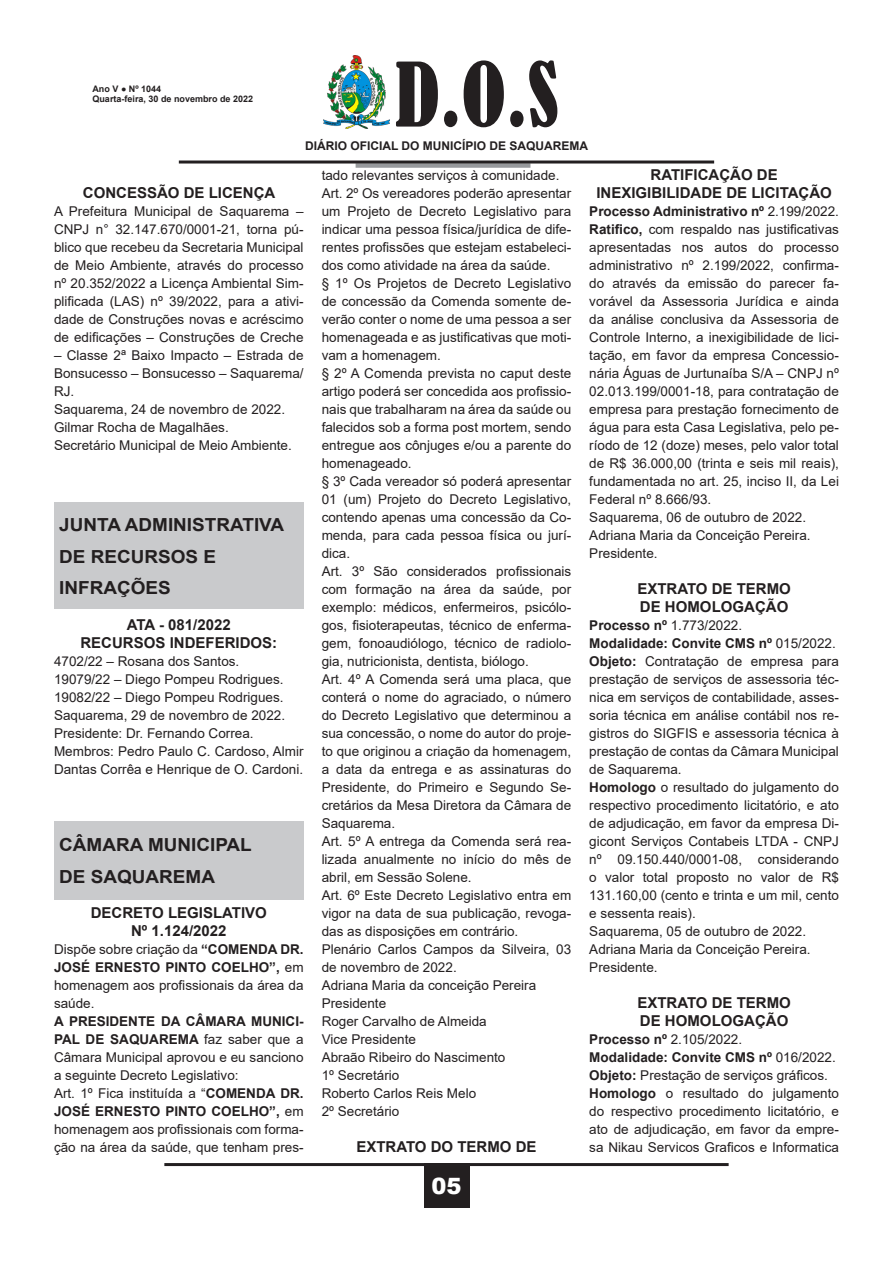
<style>
.page{position:relative;width:893px;height:1263px;background:#fff}
.page>*{position:absolute;margin:0;border:0;box-sizing:border-box;transform-origin:0 0}
.t1{font:condensed 82.5px "Bernard";color:#231f20}
.t2{font:900 22.5px "Arial";color:#fff}
.t3{font:700 18px "Arial";color:#231f20;scale:1.05 1}
.t4{font:700 15px "Arial";color:#231f20}
.t5{font:13.5px/18px "Arial";color:#231f20;text-align:justify}
.t6{font:700 13.5px "Arial";color:#231f20}
.t7{font:700 12px "Arial";color:#231f20}
.t8{font:700 9px/10.8px "Arial";color:#231f20}
.s1{font-weight:700}
.s2{font-weight:400}
</style>
<div class="page">
<hr style="left:164px;top:1163px;width:565px;height:3px;background:#231f20">
<div style="left:424px;top:1163px;width:45px;height:45px;background:#231f20"></div>
<img style="left:324px;top:55px;width:65px;height:73px">
<div style="left:356px;top:163px;width:174px;height:5px;background:#97999c"></div>
<hr style="left:179px;top:161px;width:535px;height:3px;background:#231f20">
<div style="left:54px;top:821px;width:250px;height:79px;background:#c9cacc"></div>
<div style="left:54px;top:502px;width:250px;height:107px;background:#c9cacc"></div>
<p class="t8" style="left:92px;top:83px;width:162px">Ano V ● Nº 1044<br>Quarta-feira, 30 de novembro de 2022</p>
<h1 class="t1" style="left:395px;top:47px;width:165px">D.O.S</h1>
<p class="t7" style="left:305px;top:137px;width:285px">DIÁRIO OFICIAL DO MUNICÍPIO DE SAQUAREMA</p>
<p class="t4" style="left:83px;top:182px;width:194px">CONCESSÃO DE LICENÇA</p>
<p class="t5" style="left:54px;top:202px;width:251px">A Prefeitura Municipal de Saquarema – CNPJ n° 32.147.670/0001-21, torna pú&shy;blico que recebeu da Secretaria Municipal de Meio Ambiente, através do processo nº 20.352/2022 a Licença Ambiental Sim&shy;plificada (LAS) nº 39/2022, para a ativi&shy;dade de Construções novas e acréscimo de edificações – Construções de Creche</p>
<p class="t5" style="left:54px;top:346px;width:251px">– Classe 2ª Baixo Impacto – Estrada de Bonsucesso – Bonsucesso – Saquarema/ RJ.</p>
<p class="t5" style="left:54px;top:400px;width:233px">Saquarema, 24 de novembro de 2022.</p>
<p class="t5" style="left:54px;top:418px;width:176px">Gilmar Rocha de Magalhães.</p>
<p class="t5" style="left:54px;top:436px;width:239px">Secretário Municipal de Meio Ambiente.</p>
<p class="t3" style="left:59px;top:512px;width:216px">JUNTA ADMINISTRATIVA</p>
<p class="t3" style="left:59px;top:543px;width:151px">DE RECURSOS E</p>
<p class="t3" style="left:59px;top:575px;width:108px">INFRAÇÕES</p>
<p class="t4" style="left:127px;top:614px;width:105px">ATA - 081/2022</p>
<p class="t4" style="left:80px;top:632px;width:198px">RECURSOS INDEFERIDOS:</p>
<p class="t5" style="left:54px;top:652px;width:187px">4702/22 – Rosana dos Santos.</p>
<p class="t5" style="left:54px;top:670px;width:231px">19079/22 – Diego Pompeu Rodrigues.</p>
<p class="t5" style="left:54px;top:688px;width:231px">19082/22 – Diego Pompeu Rodrigues.</p>
<p class="t5" style="left:54px;top:706px;width:233px">Saquarema, 29 de novembro de 2022.</p>
<p class="t5" style="left:54px;top:724px;width:201px">Presidente: Dr. Fernando Correa.</p>
<p class="t5" style="left:54px;top:742px;width:251px">Membros: Pedro Paulo C. Cardoso, Almir<br>Dantas Corrêa e Henrique de O. Cardoni.</p>
<p class="t3" style="left:59px;top:832px;width:185px">CÂMARA MUNICIPAL</p>
<p class="t3" style="left:59px;top:864px;width:150px">DE SAQUAREMA</p>
<p class="t4" style="left:91px;top:902px;width:178px">DECRETO LEGISLATIVO</p>
<p class="t4" style="left:131px;top:920px;width:97px">Nº 1.124/2022</p>
<p class="t5" style="left:54px;top:940px;width:251px">Dispõe sobre criação da <span class="s1">“COMENDA DR.<br>JOSÉ ERNESTO PINTO COELHO”,</span> em homenagem aos profissionais da área da saúde.</p>
<p class="t5" style="left:54px;top:1012px;width:251px"><span class="s1">A PRESIDENTE DA CÂMARA MUNICI-PAL DE SAQUAREMA</span> faz saber que a Câmara Municipal aprovou e eu sanciono a seguinte Decreto Legislativo:</p>
<p class="t5" style="left:54px;top:1084px;width:251px">Art. 1º Fica instituída a “<span class="s1">COMENDA DR.<br>JOSÉ ERNESTO PINTO COELHO”,</span> em homenagem aos profissionais com forma&shy;ção na área da saúde, que tenham pres-</p>
<p class="t5" style="left:322px;top:166px;width:239px">tado relevantes serviços à comunidade.</p>
<p class="t5" style="left:322px;top:184px;width:251px">Art. 2º Os vereadores poderão apresentar um Projeto de Decreto Legislativo para indicar uma pessoa física/jurídica de dife&shy;rentes profissões que estejam estabeleci&shy;dos como atividade na área da saúde.</p>
<p class="t5" style="left:322px;top:274px;width:251px">§ 1º Os Projetos de Decreto Legislativo de concessão da Comenda somente de&shy;verão conter o nome de uma pessoa a ser homenageada e as justificativas que moti&shy;vam a homenagem.</p>
<p class="t5" style="left:322px;top:364px;width:251px">§ 2º A Comenda prevista no caput deste artigo poderá ser concedida aos profissio&shy;nais que trabalharam na área da saúde ou falecidos sob a forma post mortem, sendo entregue aos cônjuges e/ou a parente do homenageado.</p>
<p class="t5" style="left:322px;top:472px;width:251px">§ 3º Cada vereador só poderá apresentar 01 (um) Projeto do Decreto Legislativo, contendo apenas uma concessão da Co&shy;menda, para cada pessoa física ou jurí&shy;dica.</p>
<p class="t5" style="left:322px;top:562px;width:251px">Art. 3º São considerados profissionais com formação na área da saúde, por exemplo: médicos, enfermeiros, psicólo&shy;gos, fisioterapeutas, técnico de enferma&shy;gem, fonoaudiólogo, técnico de radiolo&shy;gia, nutricionista, dentista, biólogo.</p>
<p class="t5" style="left:322px;top:670px;width:251px">Art. 4º A Comenda será uma placa, que conterá o nome do agraciado, o número do Decreto Legislativo que determinou a sua concessão, o nome do autor do proje&shy;to que originou a criação da homenagem, a data da entrega e as assinaturas do Presidente, do Primeiro e Segundo Se&shy;cretários da Mesa Diretora da Câmara de Saquarema.</p>
<p class="t5" style="left:322px;top:832px;width:251px">Art. 5º A entrega da Comenda será rea&shy;lizada anualmente no início do mês de abril, em Sessão Solene.</p>
<p class="t5" style="left:322px;top:886px;width:251px">Art. 6º Este Decreto Legislativo entra em vigor na data de sua publicação, revoga&shy;das as disposições em contrário.</p>
<p class="t5" style="left:322px;top:940px;width:251px">Plenário Carlos Campos da Silveira, 03 de novembro de 2022.</p>
<p class="t5" style="left:322px;top:976px;width:216px">Adriana Maria da conceição Pereira<br>Presidente</p>
<p class="t5" style="left:322px;top:1012px;width:167px">Roger Carvalho de Almeida</p>
<p class="t5" style="left:322px;top:1030px;width:96px">Vice Presidente</p>
<p class="t5" style="left:322px;top:1048px;width:185px">Abraão Ribeiro do Nascimento</p>
<p class="t5" style="left:322px;top:1066px;width:79px">1º Secretário</p>
<p class="t5" style="left:322px;top:1084px;width:156px">Roberto Carlos Reis Melo</p>
<p class="t5" style="left:322px;top:1102px;width:79px">2º Secretário</p>
<p class="t4" style="left:356px;top:1136px;width:182px">EXTRATO DO TERMO DE</p>
<h2 class="t2" style="left:431px;top:1170px;width:32px">05</h2>
<p class="t4" style="left:650px;top:164px;width:129px">RATIFICAÇÃO DE</p>
<p class="t4" style="left:596px;top:182px;width:237px">INEXIGIBILIDADE DE LICITAÇÃO</p>
<p class="t6" style="left:589px;top:202px;width:251px">Processo Administrativo nº <span class="s2">2.199/2022.</span></p>
<p class="t5" style="left:589px;top:220px;width:251px"><span class="s1">Ratifico,</span> com respaldo nas justificativas apresentadas nos autos do processo administrativo nº 2.199/2022, confirma&shy;do através da emissão do parecer fa&shy;vorável da Assessoria Jurídica e ainda da análise conclusiva da Assessoria de Controle Interno, a inexigibilidade de lici&shy;tação, em favor da empresa Concessio&shy;nária Águas de Jurtunaíba S/A – CNPJ nº 02.013.199/0001-18, para contratação de empresa para prestação fornecimento de água para esta Casa Legislativa, pelo pe&shy;ríodo de 12 (doze) meses, pelo valor total de R$ 36.000,00 (trinta e seis mil reais), fundamentada no art. 25, inciso II, da Lei Federal nº 8.666/93.</p>
<p class="t5" style="left:589px;top:508px;width:218px">Saquarema, 06 de outubro de 2022.</p>
<p class="t5" style="left:589px;top:526px;width:223px">Adriana Maria da Conceição Pereira.</p>
<p class="t5" style="left:589px;top:544px;width:70px">Presidente.</p>
<p class="t4" style="left:637px;top:578px;width:155px">EXTRATO DE TERMO</p>
<p class="t4" style="left:640px;top:596px;width:150px">DE HOMOLOGAÇÃO</p>
<p class="t5" style="left:589px;top:616px;width:154px"><span class="s1">Processo nº</span> 1.773/2022.</p>
<p class="t6" style="left:589px;top:634px;width:248px">Modalidade: Convite CMS nº <span class="s2">015/2022.</span></p>
<p class="t5" style="left:589px;top:652px;width:251px"><span class="s1">Objeto:</span> Contratação de empresa para prestação de serviços de assessoria téc&shy;nica em serviços de contabilidade, asses&shy;soria técnica em análise contábil nos re&shy;gistros do SIGFIS e assessoria técnica à prestação de contas da Câmara Municipal de Saquarema.</p>
<p class="t5" style="left:589px;top:778px;width:251px"><span class="s1">Homologo</span> o resultado do julgamento do respectivo procedimento licitatório, e ato de adjudicação, em favor da empresa Di&shy;gicont Serviços Contabeis LTDA - CNPJ nº 09.150.440/0001-08, considerando o valor total proposto no valor de R$ 131.160,00 (cento e trinta e um mil, cento e sessenta reais).</p>
<p class="t5" style="left:589px;top:922px;width:218px">Saquarema, 05 de outubro de 2022.</p>
<p class="t5" style="left:589px;top:940px;width:223px">Adriana Maria da Conceição Pereira.</p>
<p class="t5" style="left:589px;top:958px;width:70px">Presidente.</p>
<p class="t4" style="left:637px;top:992px;width:155px">EXTRATO DE TERMO</p>
<p class="t4" style="left:640px;top:1010px;width:150px">DE HOMOLOGAÇÃO</p>
<p class="t5" style="left:589px;top:1030px;width:154px"><span class="s1">Processo nº</span> 2.105/2022.</p>
<p class="t6" style="left:589px;top:1048px;width:248px">Modalidade: Convite CMS nº <span class="s2">016/2022.</span></p>
<p class="t5" style="left:589px;top:1066px;width:240px"><span class="s1">Objeto:</span> Prestação de serviços gráficos.</p>
<p class="t5" style="left:589px;top:1084px;width:251px"><span class="s1">Homologo</span> o resultado do julgamento do respectivo procedimento licitatório, e ato de adjudicação, em favor da empre&shy;sa Nikau Servicos Graficos e Informatica</p>
</div>
